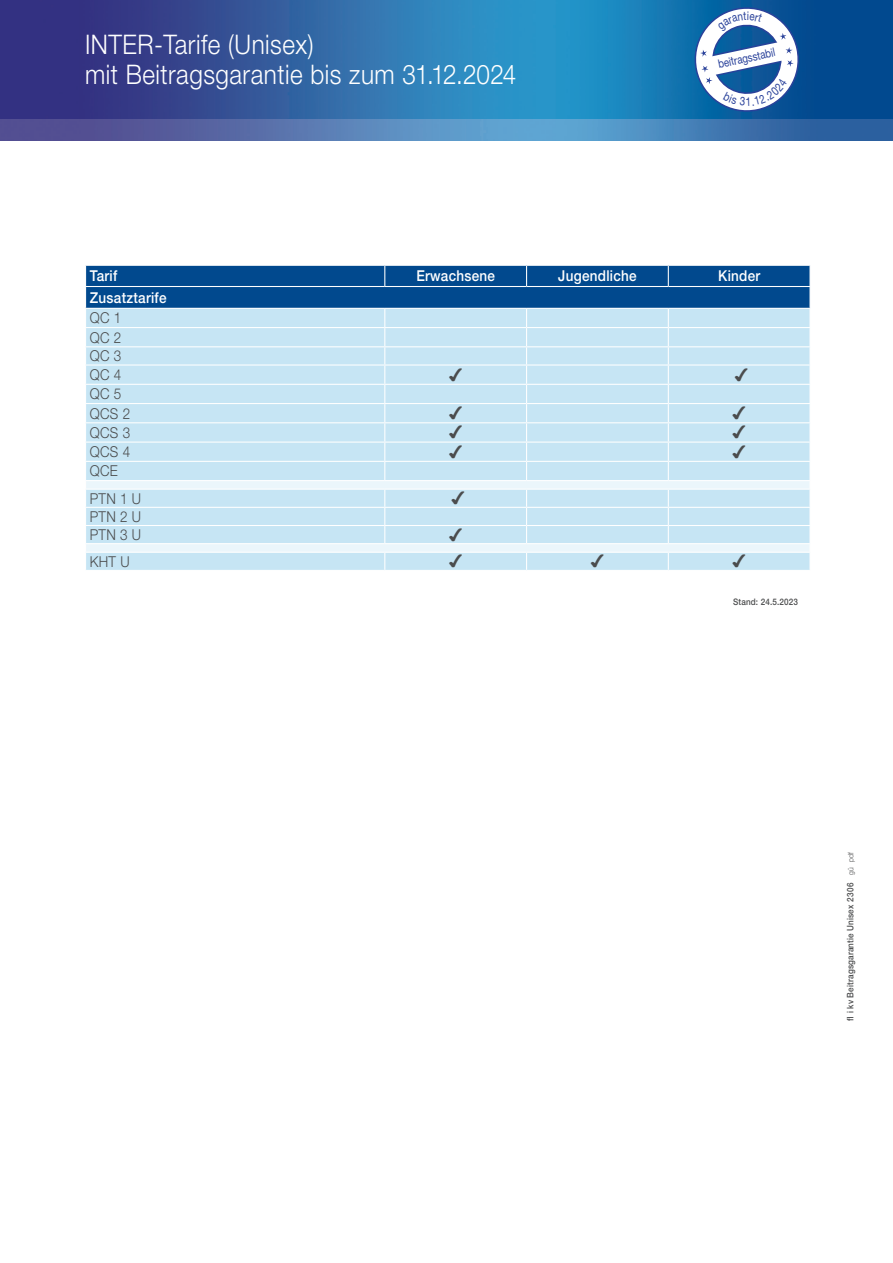
<style>
.page{position:relative;width:893px;height:1263px;background:#fff}
.page>*{position:absolute;margin:0;border:0;box-sizing:border-box;transform-origin:0 0}
.t1{font:300 27px/30px "Helvetica Neue LT Pro";letter-spacing:.02em;color:#fff;scale:.9 1}
.t2{font:16.5px "Arial Unicode MS";color:#4b4c4d}
.t3{font:300 15px/18.9px "Helvetica Neue LT Pro";letter-spacing:.02em;color:#4b4c4d;scale:.9 1}
.t4{font:500 15px "Helvetica Neue LT Pro";letter-spacing:.02em;color:#fff;scale:.9 1}
.t5{font:11.85px "Helvetica Neue LT Pro";color:#29419a;scale:.82 1}
.t6{font:500 9px "Helvetica Neue LT Pro";letter-spacing:.02em;color:#4b4c4d;scale:.9 1}
.s1{font-weight:300;font-size:7.5px}
</style>
<div class="page">
<img style="left:0;top:0;width:893px;height:140px">
<svg style="left:85px;top:265px;width:725px;height:305px;background:#b1d2e7"></svg>
<hr style="left:85px;top:552px;width:300px;height:1px;background:#fff">
<hr style="left:385px;top:552px;width:142px;height:1px;background:#fff">
<hr style="left:527px;top:552px;width:141px;height:1px;background:#fff">
<hr style="left:668px;top:552px;width:143px;height:1px;background:#fff">
<svg style="left:694px;top:6px;width:106px;height:107px"></svg>
<p class="t1" style="left:85px;top:29px;width:481px">INTER-Tarife (Unisex)<br>mit Beitragsgarantie bis zum 31.12.2024</p>
<p class="t5" style="left:717px;top:57px;width:72px;rotate:-12deg">beitragsstabil</p>
<p class="t4" style="left:90px;top:267px;width:32px">Tarif</p>
<p class="t4" style="left:416px;top:267px;width:89px">Erwachsene</p>
<p class="t4" style="left:558px;top:267px;width:89px">Jugendliche</p>
<p class="t4" style="left:718px;top:267px;width:48px">Kinder</p>
<p class="t4" style="left:90px;top:288px;width:87px">Zusatztarife</p>
<p class="t3" style="left:90px;top:308px;width:37px;text-align:justify">QC 1<br>QC 2<br>QC 3<br>QC 4</p>
<p class="t2" style="left:449px;top:363px;width:15px">✔</p>
<p class="t2" style="left:734px;top:363px;width:15px">✔</p>
<p class="t3" style="left:90px;top:384px;width:46px">QC 5<br>QCS 2</p>
<p class="t2" style="left:449px;top:401px;width:15px">✔</p>
<p class="t2" style="left:732px;top:401px;width:15px">✔</p>
<p class="t3" style="left:90px;top:423px;width:46px">QCS 3</p>
<p class="t2" style="left:449px;top:421px;width:15px">✔</p>
<p class="t2" style="left:732px;top:421px;width:15px">✔</p>
<p class="t3" style="left:90px;top:442px;width:46px">QCS 4</p>
<p class="t2" style="left:449px;top:440px;width:15px">✔</p>
<p class="t2" style="left:732px;top:440px;width:15px">✔</p>
<p class="t3" style="left:90px;top:457px;width:59px;line-height:27.2px">QCE<br>PTN 1 U</p>
<p class="t2" style="left:451px;top:486px;width:15px">✔</p>
<p class="t3" style="left:90px;top:507px;width:59px;line-height:18.1px">PTN 2 U<br>PTN 3 U</p>
<p class="t2" style="left:449px;top:523px;width:15px">✔</p>
<p class="t3" style="left:90px;top:551px;width:46px">KHT U</p>
<p class="t2" style="left:449px;top:549px;width:15px">✔</p>
<p class="t2" style="left:590px;top:549px;width:15px">✔</p>
<p class="t2" style="left:732px;top:549px;width:15px">✔</p>
<p class="t6" style="left:733px;top:597px;width:74px">Stand: 24.5.2023</p>
<p class="t6" style="left:845px;top:1020px;width:189px;rotate:-90deg">fl i kv Beitragsgarantie Unisex 2306 <span class="s1">gü pdf</span></p>
</div>
